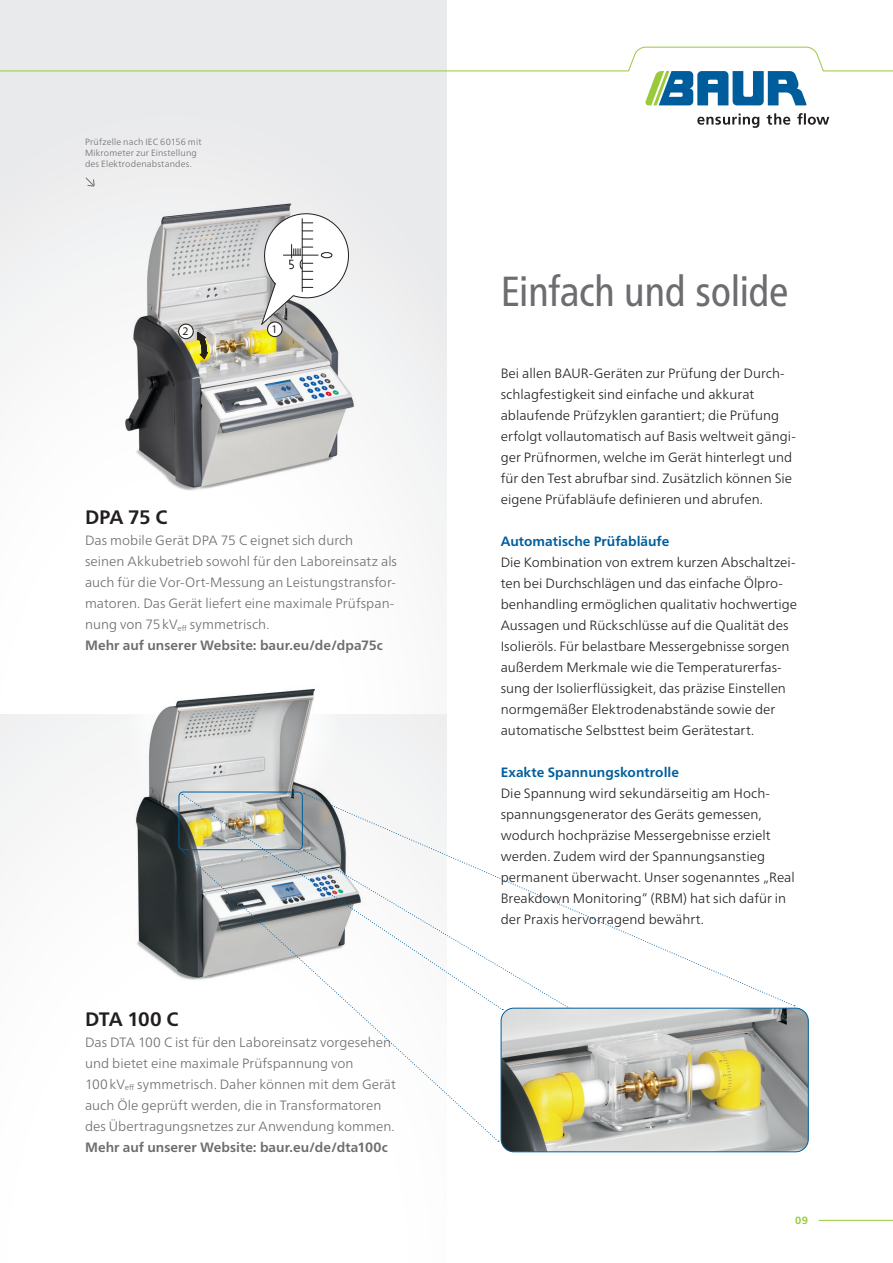
<style>
.page{position:relative;width:893px;height:1263px;background:#fff}
.page>*{position:absolute;margin:0;border:0;box-sizing:border-box;transform-origin:0 0}
.t1{font:condensed 42px "Frutiger Neue LTW1 G";letter-spacing:-.01em;color:#6c6d70}
.t2{font:700 19.5px "Frutiger Neue LTW1 G";letter-spacing:-.035em;color:#231f20}
.t3{font:300 13.5px/21px "Frutiger Neue LTW1 G";color:#231f20}
.t4{font:300 13.5px/21px "Frutiger Neue LTW1 G";letter-spacing:.005em;color:#6c6d70}
.t5{font:700 13.5px "Frutiger Neue LTW1 G";letter-spacing:.005em;color:#6c6d70}
.t6{font:700 13.5px "Frutiger Neue LTW1 G";letter-spacing:.005em;color:#005d9c}
.t7{font:11.7px "Myriad";color:#231f20}
.t8{font:700 10.5px "Frutiger Neue LTW1 G";color:#99ca3b}
.t9{font:300 9px/10.8px "Frutiger Neue LTW1 G";letter-spacing:.02em;color:#6c6d70}
</style>
<div class="page">
<div style="left:0;top:0;width:446px;height:714px;background:linear-gradient(to bottom,#e6e7e8,#fff)"></div>
<div style="left:0;top:715px;width:446px;height:548px;background:linear-gradient(to right,#fdfdfd,#fdfdfd)"></div>
<svg style="left:697px;top:113px;width:132px;height:15px"></svg>
<svg style="left:0;top:46px;width:893px;height:59px"></svg>
<hr style="left:819px;top:1220px;width:74px;height:1px;background:#99ca3b">
<svg style="left:85px;top:177px;width:10px;height:10px"></svg>
<img style="left:112px;top:162px;width:262px;height:351px">
<svg style="left:261px;top:208px;width:93px;height:117px"></svg>
<svg style="left:197px;top:331px;width:12px;height:29px"></svg>
<div style="left:268px;top:322px;width:14px;height:15px;background:#fff;border-radius:50%"></div>
<div style="left:267px;top:321px;width:16px;height:16px;border:1px solid #231f20;border-radius:50%"></div>
<div style="left:179px;top:324px;width:14px;height:15px;background:#fff;border-radius:50%"></div>
<div style="left:178px;top:324px;width:16px;height:15px;border:1px solid #231f20;border-radius:50%"></div>
<img style="left:118px;top:657px;width:264px;height:347px">
<svg style="left:303px;top:878px;width:495px;height:267px"></svg>
<svg style="left:182px;top:794px;width:319px;height:215px"></svg>
<svg style="left:124px;top:715px;width:217px;height:115px"></svg>
<svg style="left:183px;top:852px;width:315px;height:289px"></svg>
<img style="left:501px;top:1008px;width:307px;height:144px">
<div style="left:501px;top:1008px;width:308px;height:144px;border:1px solid #005d9c;border-radius:13px"></div>
<p class="t9" style="left:85px;top:136px;width:118px">Prüfzelle nach IEC 60156 mit<br>Mikrometer zur Einstellung des Elektrodenabstandes.</p>
<p class="t7" style="left:183px;top:325px;width:8px">2</p>
<p class="t7" style="left:271px;top:323px;width:8px">1</p>
<p class="t2" style="left:85px;top:503px;width:84px">DPA 75 C</p>
<p class="t4" style="left:85px;top:529px;width:270px">Das mobile Gerät DPA 75 C eignet sich durch</p>
<p class="t4" style="left:85px;top:550px;width:314px">seinen Akkubetrieb sowohl für den Laboreinsatz als auch für die Vor-Ort-Messung an Leistungstransfor&shy;matoren. Das Gerät liefert eine maximale Prüfspan&shy;nung von 75kV<sub>eff</sub> symmetrisch.</p>
<p class="t5" style="left:85px;top:636px;width:300px">Mehr auf unserer Website: baur.eu/de/dpa75c</p>
<p class="t2" style="left:85px;top:1005px;width:95px">DTA 100 C</p>
<p class="t4" style="left:85px;top:1031px;width:312px">Das DTA 100 C ist für den Laboreinsatz vorgesehen und bietet eine maximale Prüfspannung von 100kV<sub>eff</sub> symmetrisch. Daher können mit dem Gerät auch Öle geprüft werden, die in Transformatoren des Übertragungsnetzes zur Anwendung kommen.</p>
<p class="t5" style="left:85px;top:1137px;width:305px">Mehr auf unserer Website: baur.eu/de/dta100c</p>
<p class="t1" style="left:501px;top:260px;width:290px">Einfach und solide</p>
<p class="t3" style="left:501px;top:361px;width:297px">Bei allen BAUR-Geräten zur Prüfung der Durch&shy;schlagfestigkeit sind einfache und akkurat ablaufende Prüfzyklen garantiert; die Prüfung erfolgt vollautomatisch auf Basis weltweit gängi&shy;ger Prüfnormen, welche im Gerät hinterlegt und für den Test abrufbar sind. Zusätzlich können Sie eigene Prüfabläufe definieren und abrufen.</p>
<p class="t6" style="left:501px;top:531px;width:170px">Automatische Prüfabläufe</p>
<p class="t3" style="left:501px;top:550px;width:298px">Die Kombination von extrem kurzen Abschaltzei&shy;ten bei Durchschlägen und das einfache Ölpro&shy;benhandling ermöglichen qualitativ hochwertige Aussagen und Rückschlüsse auf die Qualität des Isolieröls. Für belastbare Messergebnisse sorgen außerdem Merkmale wie die Temperaturerfas&shy;sung der Isolierflüssigkeit, das präzise Einstellen normgemäßer Elektrodenabstände sowie der automatische Selbsttest beim Gerätestart.</p>
<p class="t6" style="left:501px;top:762px;width:180px">Exakte Spannungskontrolle</p>
<p class="t3" style="left:501px;top:781px;width:296px">Die Spannung wird sekundärseitig am Hoch&shy;spannungsgenerator des Geräts gemessen, wodurch hochpräzise Messergebnisse erzielt werden. Zudem wird der Spannungsanstieg permanent überwacht. Unser sogenanntes „Real Breakdown Monitoring“ (RBM) hat sich dafür in der Praxis hervorragend bewährt.</p>
<p class="t8" style="left:795px;top:1213px;width:14px">09</p>
</div>
